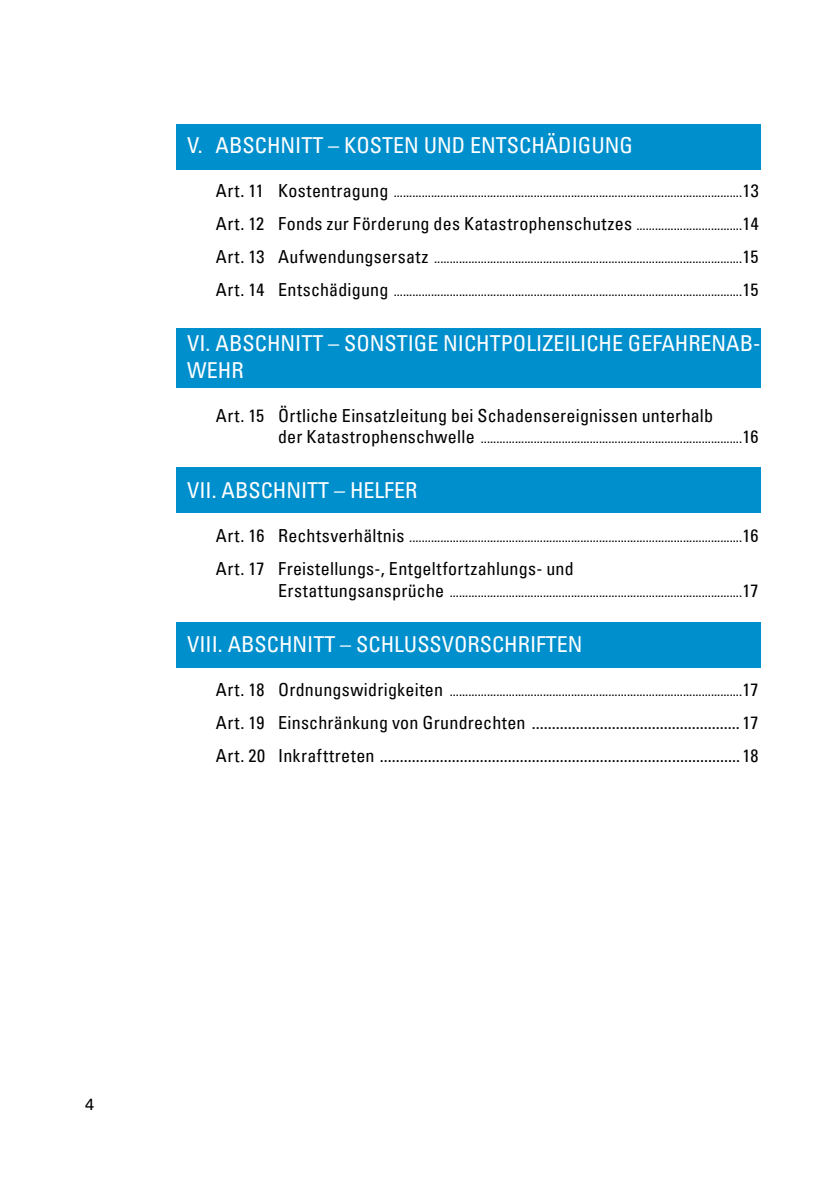
<style>
.page{position:relative;width:840px;height:1191px;background:#fff}
.page>*{position:absolute;margin:0;border:0;box-sizing:border-box;transform-origin:0 0}
.t1{font:condensed 22px/26.4px "Univers LT Pro";color:#fff}
.t2{font:condensed 18px/33px "Univers LT Pro";letter-spacing:.015em;color:#000}
.t3{font:16px "Univers LT Pro 55 Roman";color:#000}
.t4{font:condensed 14px "Univers LT Pro";color:#000}
.s1{font-size:18px}
.s2{font-size:14px}
</style>
<div class="page">
<div style="left:176px;top:125px;width:584px;height:45px;background:#008fcd"></div>
<div style="left:176px;top:328px;width:584px;height:59px;background:#008fcd"></div>
<div style="left:176px;top:467px;width:584px;height:45px;background:#008fcd"></div>
<div style="left:176px;top:622px;width:584px;height:46px;background:#008fcd"></div>
<h1 class="t1" style="left:187px;top:132px;width:447px">V. ABSCHNITT – KOSTEN UND ENTSCHÄDIGUNG</h1>
<p class="t4" style="left:215px;top:184px;width:544px"><span class="s1">Art. 11 Kostentragung</span> ................................................................................................................<span class="s1">13</span></p>
<p class="t2" style="left:215px;top:207px;width:544px">Art. 12 Fonds zur Förderung des Katastrophenschutzes <span class="s2">..................................</span>14</p>
<p class="t4" style="left:215px;top:249px;width:544px"><span class="s1">Art. 13 Aufwendungsersatz</span> ...................................................................................................<span class="s1">15</span></p>
<p class="t4" style="left:215px;top:282px;width:544px"><span class="s1">Art. 14 Entschädigung</span> ................................................................................................................<span class="s1">15</span></p>
<h1 class="t1" style="left:187px;top:329px;width:574px">VI. ABSCHNITT – SONSTIGE NICHTPOLIZEILICHE GEFAHRENAB-<br>WEHR</h1>
<p class="t2" style="left:215px;top:398px;width:498px">Art. 15 Örtliche Einsatzleitung bei Schadensereignissen unterhalb</p>
<p class="t4" style="left:278px;top:429px;width:481px"><span class="s1">der Katastrophenschwelle</span> ....................................................................................<span class="s1">16</span></p>
<h1 class="t1" style="left:187px;top:476px;width:231px">VII. ABSCHNITT – HELFER</h1>
<p class="t4" style="left:215px;top:528px;width:544px"><span class="s1">Art. 16 Rechtsverhältnis</span> ...........................................................................................................<span class="s1">16</span></p>
<p class="t2" style="left:215px;top:552px;width:359px">Art. 17 Freistellungs-, Entgeltfortzahlungs- und</p>
<p class="t4" style="left:278px;top:583px;width:481px"><span class="s1">Erstattungsansprüche</span> ..............................................................................................<span class="s1">17</span></p>
<h1 class="t1" style="left:187px;top:630px;width:396px">VIII. ABSCHNITT – SCHLUSSVORSCHRIFTEN</h1>
<p class="t4" style="left:215px;top:682px;width:544px"><span class="s1">Art. 18 Ordnungswidrigkeiten</span> ..............................................................................................<span class="s1">17</span></p>
<p class="t2" style="left:215px;top:705px;width:544px">Art. 19 Einschränkung von Grundrechten .................................................... 17<br>Art. 20 Inkrafttreten .......................................................................................... 18</p>
<p class="t3" style="left:85px;top:1092px;width:10px">4</p>
</div>
